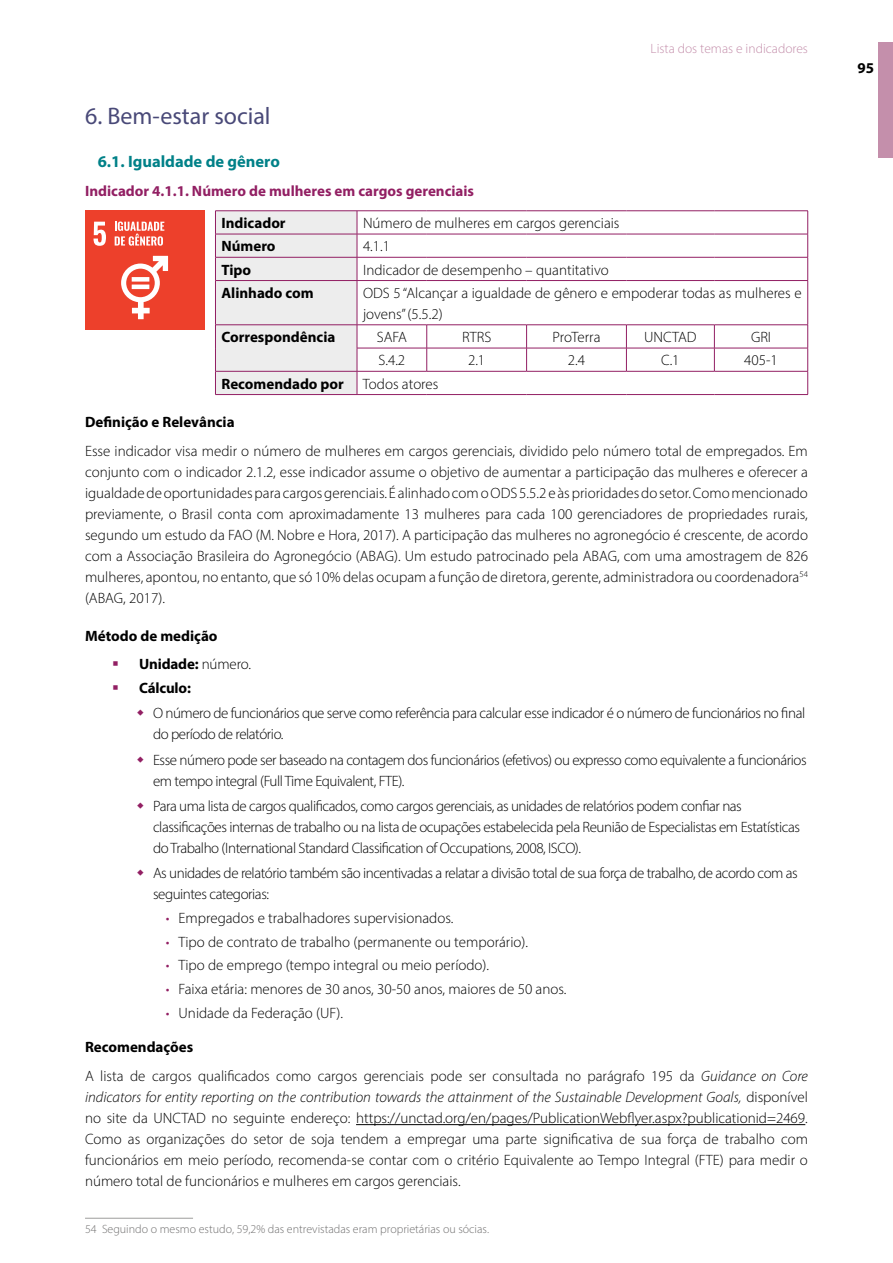
<style>
.page{position:relative;width:893px;height:1263px;background:#fff}
.page>*{position:absolute;margin:0;border:0;box-sizing:border-box;transform-origin:0 0}
.t1{font:24px "Myriad Pro";color:#494978}
.t2{font:700 16.5px "Myriad Pro";color:#008188}
.t3{font:300 15px/21px "Myriad Pro";letter-spacing:-.03em;color:#000}
.t4{font:300 15px/21px "Myriad Pro";color:#000}
.t5{font:700 15px/28px "Myriad Pro";color:#000}
.t6{font:700 15px "Myriad Pro";color:#921f63}
.t7{font:300 15px "Myriad Pro";letter-spacing:-.01em;color:#000}
.t8{font:300 13.5px "Myriad Pro";color:#c48fab}
.t9{font:300 12px "Myriad Pro";color:#706f6f}
.s1{font-weight:300}
.s2{color:#921f63}
.s3{font-weight:700}
.s4{font-style:italic}
</style>
<div class="page">
<div style="left:879px;top:43px;width:14px;height:115px;background:#c48fab"></div>
<hr style="left:356px;top:1124px;width:449px;height:1px;background:#000">
<hr style="left:215px;top:210px;width:142px;height:1px;background:#921f63">
<hr style="left:357px;top:210px;width:70px;height:1px;background:#921f63">
<hr style="left:427px;top:210px;width:100px;height:1px;background:#921f63">
<hr style="left:527px;top:210px;width:99px;height:1px;background:#921f63">
<hr style="left:626px;top:210px;width:88px;height:1px;background:#921f63">
<hr style="left:714px;top:210px;width:94px;height:1px;background:#921f63">
<hr style="left:357px;top:234px;width:70px;height:1px;background:#921f63">
<hr style="left:427px;top:234px;width:100px;height:1px;background:#921f63">
<hr style="left:527px;top:234px;width:99px;height:1px;background:#921f63">
<hr style="left:626px;top:234px;width:88px;height:1px;background:#921f63">
<hr style="left:714px;top:234px;width:94px;height:1px;background:#921f63">
<hr style="left:357px;top:257px;width:70px;height:1px;background:#921f63">
<hr style="left:427px;top:257px;width:100px;height:1px;background:#921f63">
<hr style="left:527px;top:257px;width:99px;height:1px;background:#921f63">
<hr style="left:626px;top:257px;width:88px;height:1px;background:#921f63">
<hr style="left:714px;top:257px;width:94px;height:1px;background:#921f63">
<svg style="left:807px;top:211px;width:1px;height:69px"></svg>
<hr style="left:357px;top:280px;width:70px;height:1px;background:#921f63">
<hr style="left:427px;top:280px;width:100px;height:1px;background:#921f63">
<hr style="left:527px;top:280px;width:99px;height:1px;background:#921f63">
<hr style="left:626px;top:280px;width:88px;height:1px;background:#921f63">
<hr style="left:714px;top:280px;width:94px;height:1px;background:#921f63">
<hr style="left:807px;top:281px;width:1px;height:44px;background:#921f63">
<hr style="left:357px;top:324px;width:70px;height:1px;background:#921f63">
<hr style="left:427px;top:324px;width:100px;height:1px;background:#921f63">
<hr style="left:527px;top:324px;width:99px;height:1px;background:#921f63">
<hr style="left:626px;top:324px;width:88px;height:1px;background:#921f63">
<hr style="left:714px;top:324px;width:94px;height:1px;background:#921f63">
<hr style="left:357px;top:348px;width:70px;height:1px;background:#921f63">
<hr style="left:427px;top:348px;width:100px;height:1px;background:#921f63">
<svg style="left:426px;top:325px;width:1px;height:46px"></svg>
<hr style="left:527px;top:348px;width:99px;height:1px;background:#921f63">
<svg style="left:526px;top:325px;width:1px;height:46px"></svg>
<hr style="left:626px;top:348px;width:88px;height:1px;background:#921f63">
<svg style="left:626px;top:325px;width:1px;height:46px"></svg>
<hr style="left:714px;top:348px;width:94px;height:1px;background:#921f63">
<svg style="left:714px;top:325px;width:1px;height:46px"></svg>
<hr style="left:357px;top:371px;width:70px;height:1px;background:#921f63">
<svg style="left:215px;top:211px;width:143px;height:183px;background:#e9e4e7"></svg>
<hr style="left:427px;top:371px;width:100px;height:1px;background:#921f63">
<hr style="left:527px;top:371px;width:99px;height:1px;background:#921f63">
<hr style="left:626px;top:371px;width:88px;height:1px;background:#921f63">
<hr style="left:714px;top:371px;width:94px;height:1px;background:#921f63">
<svg style="left:807px;top:325px;width:1px;height:69px"></svg>
<hr style="left:215px;top:394px;width:142px;height:1px;background:#921f63">
<hr style="left:357px;top:394px;width:70px;height:1px;background:#921f63">
<hr style="left:427px;top:394px;width:100px;height:1px;background:#921f63">
<hr style="left:527px;top:394px;width:99px;height:1px;background:#921f63">
<hr style="left:626px;top:394px;width:88px;height:1px;background:#921f63">
<hr style="left:714px;top:394px;width:94px;height:1px;background:#921f63">
<div style="left:85px;top:211px;width:119px;height:119px;background:#ed402b"></div>
<svg style="left:121px;top:256px;width:47px;height:63px"></svg>
<div style="left:132px;top:277px;width:17px;height:5px;background:#fff"></div>
<hr style="left:132px;top:285px;width:17px;height:4px;background:#fff">
<svg style="left:94px;top:222px;width:12px;height:24px"></svg>
<svg style="left:115px;top:222px;width:49px;height:24px"></svg>
<hr style="left:85px;top:1218px;width:108px;height:1px;background:#9d9d9c">
<p class="t8" style="left:651px;top:40px;width:159px">Lista dos temas e indicadores</p>
<h1 class="t1" style="left:85px;top:101px;width:187px">6. Bem-estar social</h1>
<p class="t2" style="left:98px;top:150px;width:184px">6.1. Igualdade de gênero</p>
<p class="t6" style="left:85px;top:181px;width:391px">Indicador 4.1.1. Número de mulheres em cargos gerenciais</p>
<p class="t5" style="left:221px;top:208px;width:66px">Indicador</p>
<p class="t4" style="left:363px;top:212px;width:258px">Número de mulheres em cargos gerenciais</p>
<p class="t5" style="left:221px;top:232px;width:56px">Número</p>
<p class="t3" style="left:363px;top:236px;width:29px">4.1.1</p>
<p class="t5" style="left:221px;top:255px;width:31px">Tipo</p>
<p class="t4" style="left:363px;top:259px;width:247px">Indicador de desempenho – quantitativo</p>
<p class="t5" style="left:221px;top:278px;width:94px">Alinhado com</p>
<p class="t4" style="left:363px;top:282px;width:440px">ODS 5 “Alcançar a igualdade de gênero e empoderar todas as mulheres e jovens” (5.5.2)</p>
<p class="t5" style="left:221px;top:322px;width:115px">Correspondência</p>
<p class="t3" style="left:377px;top:326px;width:32px">SAFA</p>
<p class="t3" style="left:462px;top:326px;width:31px">RTRS</p>
<p class="t7" style="left:552px;top:328px;width:49px">ProTerra</p>
<p class="t3" style="left:644px;top:326px;width:54px">UNCTAD</p>
<p class="t3" style="left:751px;top:326px;width:22px">GRI</p>
<p class="t3" style="left:378px;top:350px;width:28px">S.4.2</p>
<p class="t3" style="left:468px;top:350px;width:19px">2.1</p>
<p class="t3" style="left:568px;top:350px;width:19px">2.4</p>
<p class="t3" style="left:661px;top:350px;width:20px">C.1</p>
<p class="t3" style="left:744px;top:350px;width:35px">405-1</p>
<p class="t5" style="left:221px;top:369px;width:124px">Recomendado por</p>
<p class="t4" style="left:363px;top:373px;width:77px">Todos atores</p>
<p class="t5" style="left:85px;top:407px;width:151px">Definição e Relevância</p>
<p class="t3" style="left:85px;top:441px;width:724px;text-align:justify">Esse indicador visa medir o número de mulheres em cargos gerenciais, dividido pelo número total de empregados. Em conjunto com o indicador 2.1.2, esse indicador assume o objetivo de aumentar a participação das mulheres e oferecer a igualdade de oportunidades para cargos gerenciais. É alinhado com o ODS 5.5.2 e às prioridades do setor. Como mencionado previamente, o Brasil conta com aproximadamente 13 mulheres para cada 100 gerenciadores de propriedades rurais, segundo um estudo da FAO (M. Nobre e Hora, 2017). A participação das mulheres no agronegócio é crescente, de acordo com a Associação Brasileira do Agronegócio (ABAG). Um estudo patrocinado pela ABAG, com uma amostragem de 826 mulheres, apontou, no entanto, que só 10% delas ocupam a função de diretora, gerente, administradora ou coordenadora<sup>54 </sup>(ABAG, 2017).</p>
<p class="t5" style="left:139px;top:622px;width:113px;text-indent:-54px">Método de medição<br>Unidade: <span class="s1">número.</span></p>
<p class="t5" style="left:139px;top:673px;width:53px">Cálculo:</p>
<p class="t3" style="left:153px;top:703px;width:654px">O número de funcionários que serve como referência para calcular esse indicador é o número de funcionários no final do período de relatório.</p>
<p class="t3" style="left:153px;top:749px;width:655px">Esse número pode ser baseado na contagem dos funcionários (efetivos) ou expresso como equivalente a funcionários em tempo integral (Full Time Equivalent, FTE).</p>
<p class="t3" style="left:153px;top:795px;width:648px">Para uma lista de cargos qualificados, como cargos gerenciais, as unidades de relatórios podem confiar nas classificações internas de trabalho ou na lista de ocupações estabelecida pela Reunião de Especialistas em Estatísticas do Trabalho (International Standard Classification of Occupations, 2008, ISCO).</p>
<p class="t3" style="left:153px;top:862px;width:646px">As unidades de relatório também são incentivadas a relatar a divisão total de sua força de trabalho, de acordo com as seguintes categorias:</p>
<p class="t4" style="left:166px;top:907px;width:289px"><span class="s2">•</span> Empregados e trabalhadores supervisionados.</p>
<p class="t4" style="left:166px;top:931px;width:364px"><span class="s2">•</span> Tipo de contrato de trabalho (permanente ou temporário).</p>
<p class="t4" style="left:166px;top:955px;width:325px"><span class="s2">•</span> Tipo de emprego (tempo integral ou meio período).</p>
<p class="t4" style="left:166px;top:978px;width:402px"><span class="s2">•</span> Faixa etária: menores de 30 anos, 30-50 anos, maiores de 50 anos.</p>
<p class="t4" style="left:166px;top:1002px;width:179px"><span class="s2">•</span> Unidade da Federação (UF).</p>
<p class="t4" style="left:85px;top:1032px;width:724px;line-height:29.5px"><span class="s3">Recomendações<br></span>A lista de cargos qualificados como cargos gerenciais pode ser consultada no parágrafo 195 da <span class="s4">Guidance on Core</span></p>
<p class="t3" style="left:85px;top:1086px;width:724px;text-align:justify"><span class="s4">indicators for entity reporting on the contribution towards the attainment of the Sustainable Development Goals,</span> disponível no site da UNCTAD no seguinte endereço: https://unctad.org/en/pages/PublicationWebflyer.aspx?publicationid=2469.<br>Como as organizações do setor de soja tendem a empregar uma parte significativa de sua força de trabalho com funcionários em meio período, recomenda-se contar com o critério Equivalente ao Tempo Integral (FTE) para medir o número total de funcionários e mulheres em cargos gerenciais.</p>
<p class="t9" style="left:85px;top:1222px;width:406px">54 Seguindo o mesmo estudo, 59,2% das entrevistadas eram proprietárias ou sócias.</p>
<p class="t5" style="left:857px;top:53px;width:18px">95</p>
</div>
